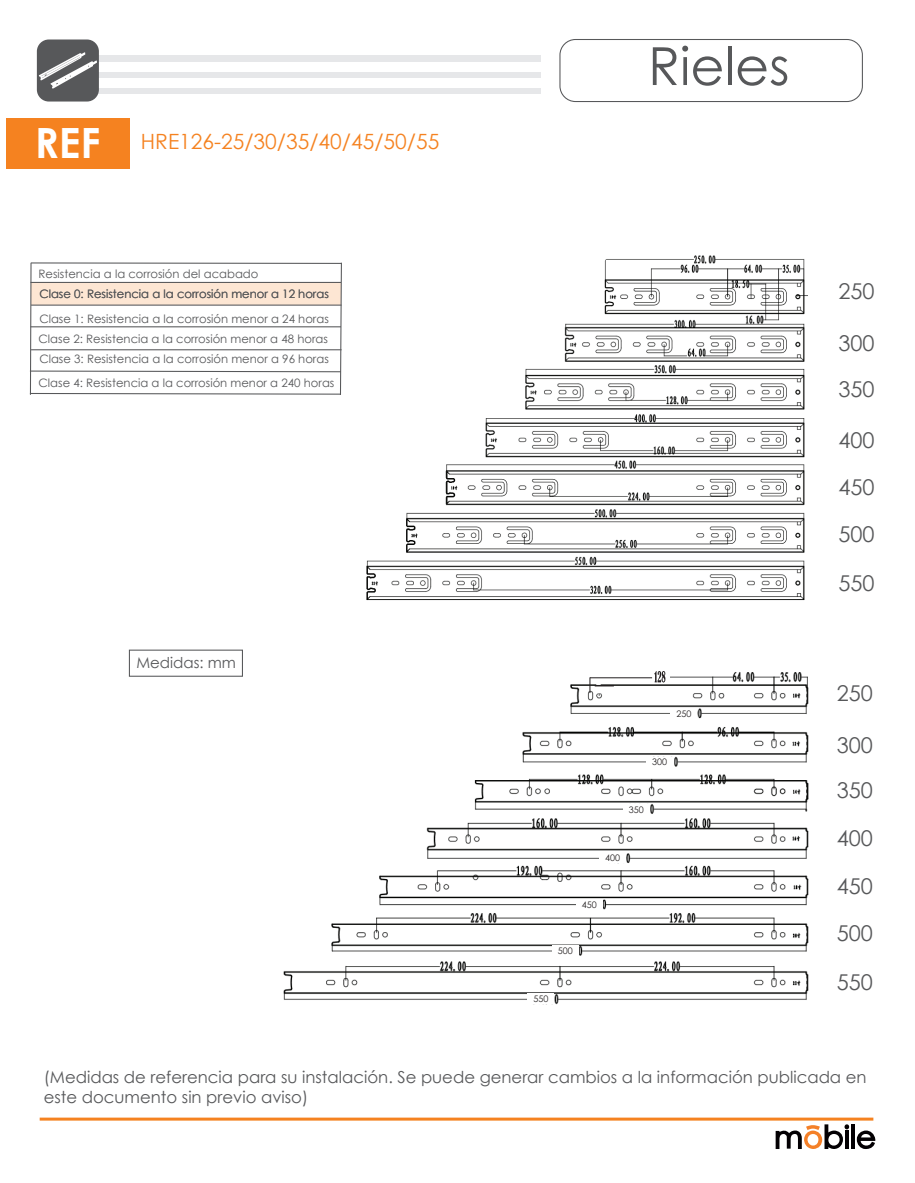
<style>
.page{position:relative;width:915px;height:1183px;background:#fff}
.page>*{position:absolute;margin:0;border:0;box-sizing:border-box;transform-origin:0 0}
.t1{font:52.5px "Century Gothic";color:#57585a}
.t2{font:21.75px/47.1px "Century Gothic";color:#57585a}
.t3{font:21px "Century Gothic";color:#f58220}
.t4{font:16.5px/19.8px "Century Gothic";color:#57585a}
.t5{font:15px "Century Gothic";color:#57585a}
.t6{font:11.55px/20.1px "Century Gothic";color:#57585a}
.t7{font:9px "Century Gothic";color:#231f20}
.s1{font-weight:700;font-size:41.7px;color:#fff}
</style>
<div class="page">
<div style="left:129px;top:649px;width:114px;height:27px;border:1px solid #57585a"></div>
<div style="left:77px;top:56px;width:463px;height:6px;background:#e6e7e9"></div>
<div style="left:77px;top:72px;width:463px;height:5px;background:#e6e7e9"></div>
<div style="left:77px;top:88px;width:463px;height:5px;background:#e6e7e9"></div>
<div style="left:6px;top:119px;width:123px;height:50px;background:#f58220"></div>
<div style="left:37px;top:39px;width:62px;height:62px;background:#57585a;border-radius:12px"></div>
<svg style="left:39px;top:52px;width:58px;height:37px"></svg>
<div style="left:559px;top:39px;width:303px;height:63px;border:1px solid #57585a;border-radius:15px"></div>
<hr style="left:40px;top:1117px;width:833px;height:3px;background:#f58220">
<svg style="left:775px;top:1124px;width:73px;height:24px"></svg>
<svg style="left:844px;top:1130px;width:4px;height:18px"></svg>
<svg style="left:851px;top:1124px;width:3px;height:24px"></svg>
<svg style="left:856px;top:1130px;width:19px;height:18px"></svg>
<img style="left:366px;top:255px;width:442px;height:345px">
<img style="left:283px;top:672px;width:526px;height:332px">
<div style="left:670px;top:708px;width:27px;height:11px;background:#fff"></div>
<div style="left:645px;top:756px;width:28px;height:11px;background:#fff"></div>
<div style="left:622px;top:803px;width:27px;height:11px;background:#fff"></div>
<div style="left:598px;top:852px;width:27px;height:11px;background:#fff"></div>
<div style="left:575px;top:898px;width:27px;height:11px;background:#fff"></div>
<div style="left:551px;top:944px;width:27px;height:11px;background:#fff"></div>
<div style="left:527px;top:992px;width:27px;height:11px;background:#fff"></div>
<div style="left:642px;top:668px;width:27px;height:15px;background:#fff"></div>
<svg style="left:654px;top:671px;width:11px;height:11px"></svg>
<hr style="left:589px;top:677px;width:63px;height:1px;background:#231f20">
<svg style="left:589px;top:675px;width:54px;height:18px"></svg>
<svg style="left:29px;top:262px;width:313px;height:133px"></svg>
<hr style="left:32px;top:262px;width:309px;height:2px;background:#57585a">
<h3 class="t3" style="left:35px;top:127px;width:406px"><span class="s1">REF</span> HRE126-25/30/35/40/45/50/55</h3>
<p class="t6" style="left:39px;top:263px;width:292px;line-height:20.5px">Resistencia a la corrosión del acabado<br>Clase 0: Resistencia a la corrosión menor a 12 horas</p>
<p class="t6" style="left:39px;top:308px;width:292px;text-align:justify">Clase 1: Resistencia a la corrosión menor a 24 horas Clase 2: Resistencia a la corrosión menor a 48 horas Clase 3: Resistencia a la corrosión menor a 96 horas</p>
<p class="t6" style="left:39px;top:372px;width:297px">Clase 4: Resistencia a la corrosión menor a 240 horas</p>
<p class="t5" style="left:136px;top:652px;width:101px">Medidas: mm</p>
<h1 class="t1" style="left:647px;top:29px;width:143px">Rieles</h1>
<p class="t7" style="left:676px;top:707px;width:16px">250</p>
<p class="t7" style="left:652px;top:755px;width:16px">300</p>
<p class="t7" style="left:628px;top:802px;width:16px">350</p>
<p class="t7" style="left:605px;top:851px;width:16px">400</p>
<p class="t7" style="left:581px;top:897px;width:16px">450</p>
<p class="t7" style="left:557px;top:944px;width:16px">500</p>
<p class="t7" style="left:533px;top:992px;width:16px">550</p>
<h2 class="t2" style="left:838px;top:267px;width:38px">250</h2>
<h2 class="t2" style="left:838px;top:320px;width:38px;line-height:45.5px">300<br>350</h2>
<h2 class="t2" style="left:838px;top:416px;width:38px;text-align:justify">400<br>450<br>500</h2>
<h2 class="t2" style="left:838px;top:559px;width:38px">550</h2>
<h2 class="t2" style="left:836px;top:668px;width:38px">250</h2>
<h2 class="t2" style="left:836px;top:721px;width:38px;line-height:45.5px">300<br>350</h2>
<h2 class="t2" style="left:836px;top:814px;width:38px;text-align:justify">400<br>450<br>500</h2>
<h2 class="t2" style="left:836px;top:957px;width:38px">550</h2>
<h3 class="t4" style="left:44px;top:1066px;width:824px">(Medidas de referencia para su instalación. Se puede generar cambios a la información publicada en este documento sin previo aviso)</h3>
</div>
